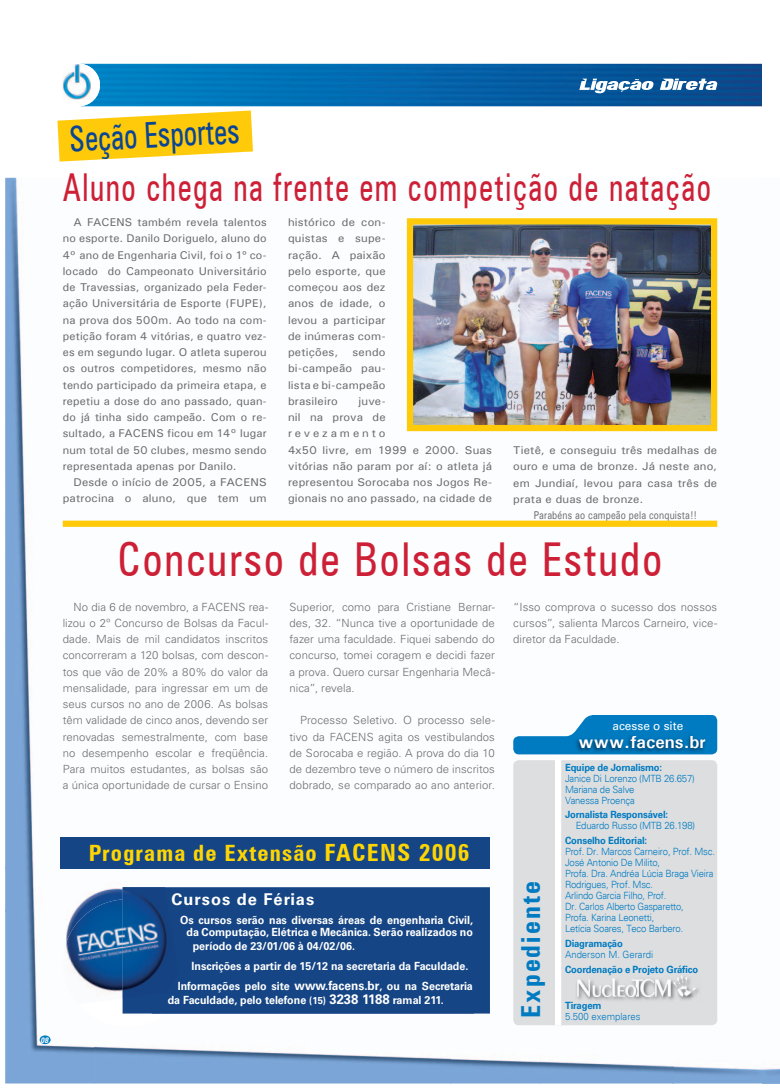
<style>
.page{position:relative;width:780px;height:1088px;background:#fff}
.page>*{position:absolute;margin:0;border:0;box-sizing:border-box;transform-origin:0 0}
.t1{font:condensed 46.75px "Zurich BT";letter-spacing:.05em;color:#cd2037;scale:.91 1}
.t2{font:condensed 38.5px "Zurich BT";letter-spacing:.05em;color:#cd2037;scale:.8 1}
.t3{font:condensed 35.75px "Zurich BT";color:#094594;scale:.8 1}
.t4{font:700 condensed 26.25px "Zurich BT";letter-spacing:.08em;color:#007bc1}
.t5{font:700 condensed 22.5px "Zurich BT";letter-spacing:.05em;color:#fed503}
.t6{font:700 17.5px "Univers ATT";color:#fff}
.t7{font:700 16.25px "Univers LT";letter-spacing:.06em;color:#fff}
.t8{font:11.88px "Univers LT";color:#fff}
.t9{font:300 11.25px/16.2px "Univers LT";letter-spacing:.005em;color:#6c6d70;text-align:justify}
.t10{font:11.25px/16.2px "Univers ATT";letter-spacing:.015em;color:#6c6d70;text-align:justify}
.t11{font:11.25px/16.2px "Univers ATT";letter-spacing:.015em;color:#6c6d70;text-align:justify;scale:1.04 1}
.t12{font:700 11.25px/12.5px "Univers LT";color:#fff;text-align:center;scale:.95 1}
.t13{font:11.25px "Univers ATT";letter-spacing:.015em;color:#6c6d70;scale:.79 1}
.t14{font:300 10px/11px "Univers";letter-spacing:-.02em;color:#007bc1;scale:.95 1}
.t15{font:700 10px "Univers";letter-spacing:-.02em;color:#007bc1;scale:.95 1}
.t16{font:300 10px "Univers";color:#007bc1;scale:.95 1}
.t17{font:italic 700 7.88px "Univers LT";color:#fff;scale:.89 1}
.s1{font-size:23.75px}
.s2{font-size:12.5px}
.s3{font-size:10px}
.s4{font-size:13.75px}
</style>
<div class="page">
<img style="left:83px;top:64px;width:679px;height:42px">
<div style="left:57px;top:64px;width:43px;height:42px;background:#fff;border-radius:50%"></div>
<img style="left:62px;top:64px;width:29px;height:36px">
<img style="left:5px;top:178px;width:134px;height:733px">
<img style="left:673px;top:781px;width:89px;height:302px">
<img style="left:138px;top:781px;width:352px;height:90px">
<img style="left:451px;top:1013px;width:88px;height:70px">
<img style="left:5px;top:911px;width:89px;height:172px">
<img style="left:539px;top:1025px;width:134px;height:58px">
<img style="left:94px;top:1013px;width:357px;height:70px">
<div style="left:63px;top:899px;width:129px;height:128px;background:#fff;border-radius:50%"></div>
<svg style="left:57px;top:111px;width:196px;height:51px"></svg>
<div style="left:513px;top:760px;width:204px;height:265px;background:#dddee0;border-radius:6px"></div>
<svg style="left:513px;top:715px;width:204px;height:39px"></svg>
<img style="left:574px;top:732px;width:134px;height:22px">
<img style="left:576px;top:983px;width:123px;height:18px">
<img style="left:577px;top:975px;width:119px;height:21px">
<div style="left:555px;top:759px;width:6px;height:266px;background:#fff"></div>
<svg style="left:579px;top:79px;width:138px;height:14px"></svg>
<div style="left:40px;top:1035px;width:11px;height:9px;background:#007bc1;border-radius:50%"></div>
<img style="left:414px;top:225px;width:296px;height:199px">
<div style="left:407px;top:218px;width:310px;height:213px;border:6px solid #feca0a"></div>
<svg style="left:123px;top:887px;width:367px;height:126px;background:#194886"></svg>
<img style="left:47px;top:871px;width:104px;height:135px">
<img style="left:63px;top:899px;width:60px;height:105px">
<img style="left:123px;top:887px;width:58px;height:111px">
<div style="left:60px;top:837px;width:429px;height:31px;background:#154584"></div>
<div style="left:151px;top:892px;width:323px;height:121px;background:#154584"></div>
<div style="left:63px;top:521px;width:654px;height:6px;background:#feca0a"></div>
<p class="t17" style="left:40px;top:1035px;width:10px">08</p>
<h3 class="t3" style="left:69px;top:118px;width:213px;rotate:-3deg">Seção Esportes</h3>
<h2 class="t2" style="left:63px;top:163px;width:811px">Aluno chega na frente em competição de natação</h2>
<p class="t10" style="left:63px;top:214px;width:205px;text-indent:11px">A FACENS também revela talentos no esporte. Danilo Doriguelo, aluno do 4° ano de Engenharia Civil, foi o 1º co&shy;locado do Campeonato Universitário de Travessias, organizado pela Feder&shy;ação Universitária de Esporte (FUPE), na prova dos 500m. Ao todo na com&shy;petição foram 4 vitórias, e quatro vez&shy;es em segundo lugar. O atleta superou os outros competidores, mesmo não tendo participado da primeira etapa, e repetiu a dose do ano passado, quan&shy;do já tinha sido campeão. Com o re&shy;sultado, a FACENS ficou em 14° lugar num total de 50 clubes, mesmo sendo representada apenas por Danilo.</p>
<p class="t11" style="left:63px;top:474px;width:198px;text-align:right">Desde o início de 2005, a FACENS patrocina o aluno, que tem um</p>
<p class="t11" style="left:288px;top:214px;width:95px">histórico de con&shy;quistas e supe&shy;ração. A paixão pelo esporte, que começou aos dez anos de idade, o levou a participar de inúmeras com&shy;petições,</p>
<p class="t11" style="left:288px;top:344px;width:95px;text-indent:65px">sendo bi-campeão pau&shy;lista e bi-campeão brasileiro</p>
<p class="t11" style="left:288px;top:393px;width:198px;text-align:left;text-indent:71px">juve-<br>nil na prova de<br>revezamento<br>4x50 livre, em 1999 e 2000. Suas vitórias não param por aí: o atleta já representou Sorocaba nos Jogos Re&shy;gionais no ano passado, na cidade de</p>
<p class="t11" style="left:513px;top:442px;width:198px">Tietê, e conseguiu três medalhas de</p>
<p class="t11" style="left:513px;top:458px;width:197px">ouro e uma de bronze. Já neste ano,</p>
<p class="t11" style="left:513px;top:474px;width:198px">em Jundiaí, levou para casa três de</p>
<p class="t11" style="left:513px;top:491px;width:127px">prata e duas de bronze.</p>
<p class="t13" style="left:534px;top:508px;width:207px">Parabéns ao campeão pela conquista!!</p>
<h1 class="t1" style="left:118px;top:531px;width:599px">Concurso de Bolsas de Estudo</h1>
<p class="t9" style="left:513px;top:598px;width:205px">“Isso comprova o sucesso dos nossos cursos”, salienta Marcos Carneiro, vice&shy;diretor da Faculdade.</p>
<p class="t9" style="left:63px;top:598px;width:207px;text-indent:11px">No dia 6 de novembro, a FACENS rea&shy;lizou o 2º Concurso de Bolsas da Facul&shy;dade. Mais de mil candidatos inscritos concorreram a 120 bolsas, com descon&shy;tos que vão de 20% a 80% do valor da mensalidade, para ingressar em um de seus cursos no ano de 2006. As bolsas têm validade de cinco anos, devendo ser renovadas semestralmente, com base no desempenho escolar e freqüência.<br>Para muitos estudantes, as bolsas são a única oportunidade de cursar o Ensino</p>
<p class="t9" style="left:289px;top:598px;width:207px">Superior, como para Cristiane Bernar&shy;des, 32. “Nunca tive a oportunidade de fazer uma faculdade. Fiquei sabendo do concurso, tomei coragem e decidi fazer a prova. Quero cursar Engenharia Mecâ&shy;nica”, revela.</p>
<p class="t9" style="left:289px;top:712px;width:207px;text-indent:11px">Processo Seletivo. O processo sele&shy;tivo da FACENS agita os vestibulandos de Sorocaba e região. A prova do dia 10 de dezembro teve o número de inscritos dobrado, se comparado ao ano anterior.</p>
<p class="t8" style="left:612px;top:718px;width:72px">acesse o site</p>
<h3 class="t6" style="left:578px;top:731px;width:129px">www.facens.br</h3>
<p class="t15" style="left:565px;top:761px;width:104px">Equipe de Jornalismo:</p>
<p class="t14" style="left:565px;top:772px;width:138px">Janice Di Lorenzo (MTB 26.657)<br>Mariana de Salve<br>Vanessa Proença</p>
<p class="t15" style="left:565px;top:809px;width:110px">Jornalista Responsável:</p>
<p class="t14" style="left:575px;top:820px;width:127px">Eduardo Russo (MTB 26.198)</p>
<p class="t15" style="left:565px;top:835px;width:88px">Conselho Editorial:</p>
<p class="t14" style="left:565px;top:846px;width:159px">Prof. Dr. Marcos Carneiro, Prof. Msc.<br>José Antonio De Milito,<br>Profa. Dra. Andréa Lúcia Braga Vieira<br>Rodrigues, Prof. Msc.<br>Arlindo Garcia Filho, Prof.<br>Dr. Carlos Alberto Gasparetto,<br>Profa. Karina Leonetti,<br>Letícia Soares, Teco Barbero.</p>
<p class="t15" style="left:565px;top:937px;width:62px">Diagramação</p>
<p class="t16" style="left:565px;top:948px;width:94px">Anderson M. Gerardi</p>
<p class="t15" style="left:565px;top:963px;width:142px">Coordenação e Projeto Gráfico</p>
<p class="t15" style="left:565px;top:1000px;width:40px">Tiragem</p>
<p class="t16" style="left:565px;top:1011px;width:81px">5.500 exemplares</p>
<h3 class="t5" style="left:89px;top:839px;width:382px">Programa de Extensão <span class="s1">FACENS 2006</span></h3>
<h3 class="t7" style="left:171px;top:890px;width:144px">Cursos de Férias</h3>
<p class="t12" style="left:180px;top:914px;width:310px">Os cursos serão nas diversas áreas de engenharia Civil, da Computação, Elétrica e Mecânica. Serão realizados no</p>
<p class="t12" style="left:193px;top:940px;width:172px">período de 23/01/06 à 04/02/06.</p>
<p class="t12" style="left:191px;top:960px;width:293px">Inscrições a partir de 15/12 na secretaria da Faculdade.</p>
<p class="t12" style="left:178px;top:980px;width:312px">Informações pelo site <span class="s2">www.facens.br</span>, ou na Secretaria</p>
<p class="t12" style="left:168px;top:994px;width:292px">da Faculdade, pelo telefone <span class="s3">(15)</span> <span class="s4">3238 1188</span> ramal 211.</p>
<h3 class="t4" style="left:515px;top:1018px;width:138px;rotate:-90deg">Expediente</h3>
</div>
